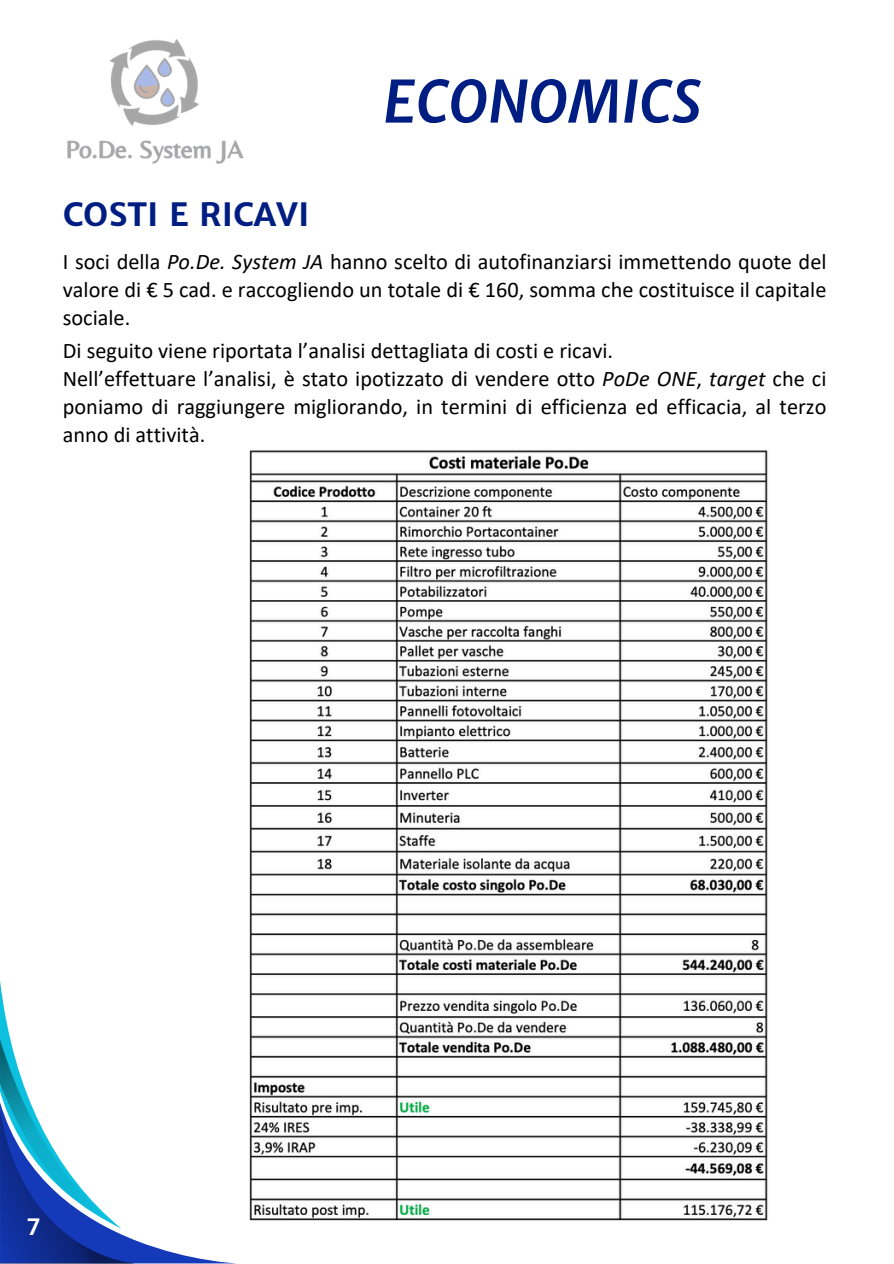
<style>
.page{position:relative;width:894px;height:1264px;background:#fff}
.page>*{position:absolute;margin:0;border:0;box-sizing:border-box;transform-origin:0 0}
.t1{font:italic 700 57.6px "Merriweather Sans";color:#001d82}
.t2{font:700 32.25px "Merriweather Sans";color:#001d82}
.t3{font:700 23.1px "Roboto";color:#fff}
.t4{font:22.35px/28.2px "Calibri";color:#000;text-align:justify}
.s1{font-style:italic}
</style>
<div class="page">
<svg style="left:0;top:981px;width:231px;height:282px"></svg>
<img style="left:67px;top:39px;width:177px;height:125px">
<img style="left:250px;top:450px;width:518px;height:770px">
<p class="t1" style="left:383px;top:66px;width:320px">ECONOMICS</p>
<p class="t2" style="left:63px;top:194px;width:248px">COSTI E RICAVI</p>
<p class="t4" style="left:63px;top:249px;width:765px">I soci della <span class="s1">Po.De. System JA</span> hanno scelto di autofinanziarsi immettendo quote del valore di € 5 cad. e raccogliendo un totale di € 160, somma che costituisce il capitale sociale.</p>
<p class="t4" style="left:63px;top:338px;width:551px">Di seguito viene riportata l’analisi dettagliata di costi e ricavi.</p>
<p class="t4" style="left:63px;top:366px;width:765px">Nell’effettuare l’analisi, è stato ipotizzato di vendere otto <span class="s1">PoDe ONE</span>, <span class="s1">target</span> che ci poniamo di raggiungere migliorando, in termini di efficienza ed efficacia, al terzo anno di attività.</p>
<p class="t3" style="left:27px;top:1213px;width:15px">7</p>
</div>
